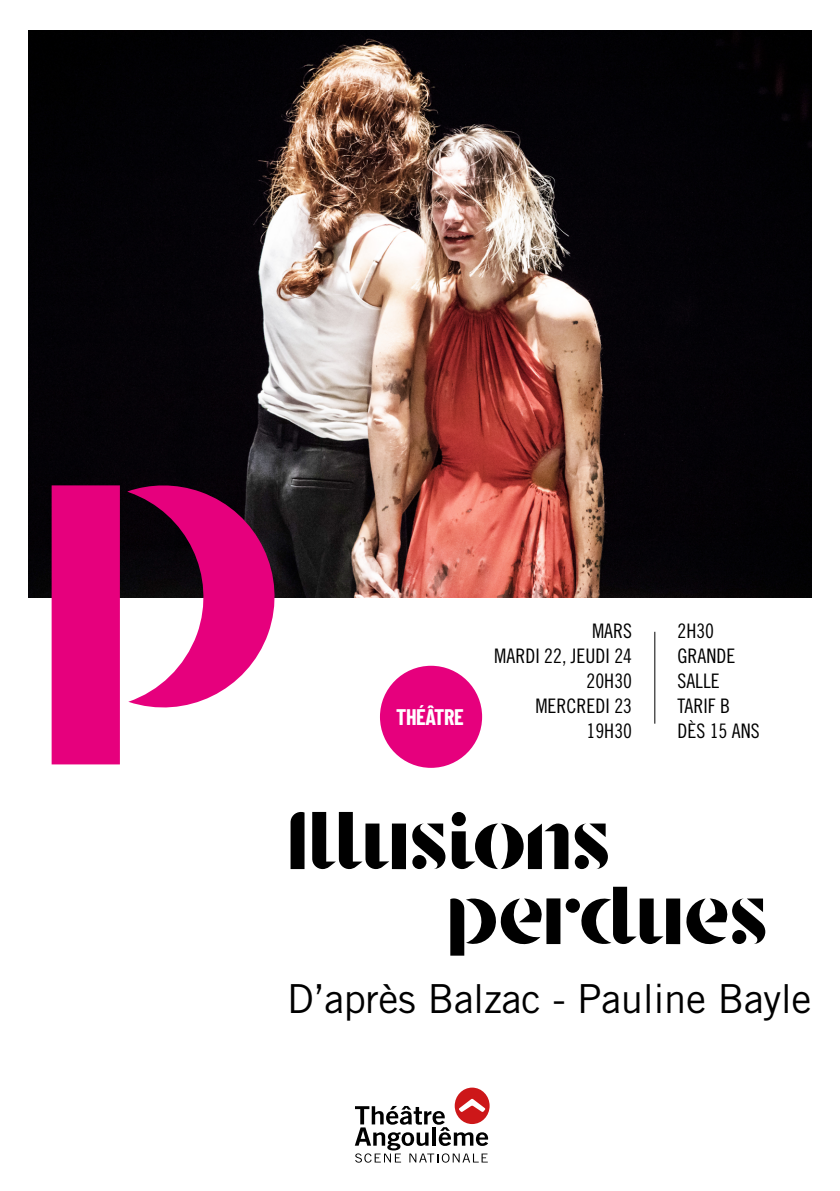
<style>
.page{position:relative;width:840px;height:1191px;background:#fff}
.page>*{position:absolute;margin:0;border:0;box-sizing:border-box;transform-origin:0 0}
.t1{font:464px "Stanley";color:#e6007d}
.t2{font:95px/75px "Stanley";letter-spacing:-.02em;color:#000}
.t3{font:40px "Trade Gothic LT Std";letter-spacing:-.01em;color:#000}
.t4{font:700 22px "Barlow Condensed";letter-spacing:-.02em;color:#fff}
.t5{font:20px/25px "Trade Gothic LT Std Cn 18";color:#000}
</style>
<div class="page">
<svg style="left:354px;top:1087px;width:135px;height:75px"></svg>
<hr style="left:654px;top:632px;width:1px;height:91px;background:#000">
<div style="left:380px;top:666px;width:102px;height:102px;background:#e6007d;border-radius:50%"></div>
<img style="left:28px;top:31px;width:783px;height:566px">
<h1 class="t1" style="left:28px;top:389px;width:264px">P</h1>
<p class="t4" style="left:396px;top:701px;width:69px">THÉÂTRE</p>
<p class="t5" style="left:494px;top:618px;width:139px;text-align:right">MARS<br>MARDI 22, JEUDI 24<br>20H30<br>MERCREDI 23<br>19H30</p>
<p class="t5" style="left:677px;top:618px;width:84px">2H30<br>GRANDE<br>SALLE<br>TARIF B<br>DÈS 15 ANS</p>
<h2 class="t2" style="left:445px;top:808px;width:324px;text-indent:-160px">Illusions perdues</h2>
<h3 class="t3" style="left:287px;top:974px;width:525px">D’après Balzac - Pauline Bayle</h3>
</div>
